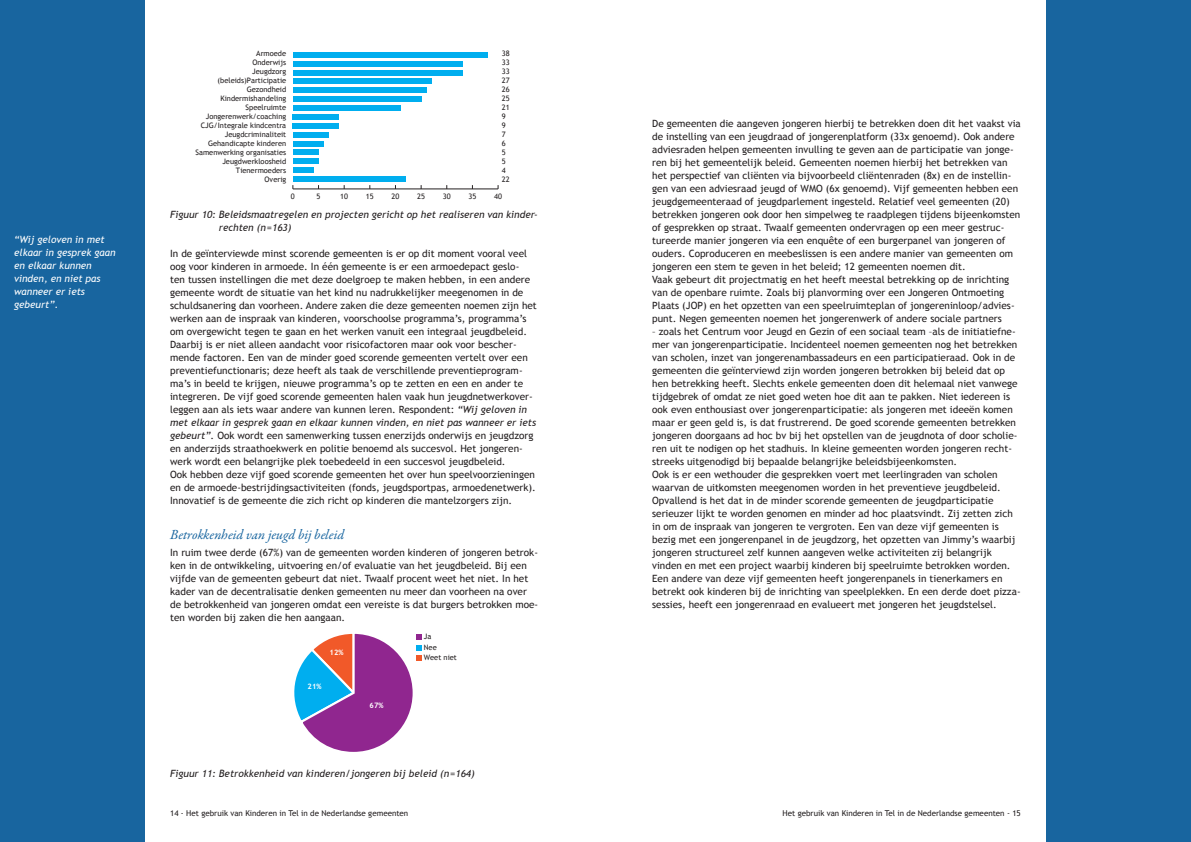
<style>
.page{position:relative;width:1191px;height:842px;background:#fff}
.page>*{position:absolute;margin:0;border:0;box-sizing:border-box;transform-origin:0 0}
.Subkop{font:italic 14px "Garamond Premr Pro";letter-spacing:-.005em;color:#18659f}
.Brood{font:10px/13px "Trebuchet MS";color:#231f20}
.Italic{font:italic 10px/13px "Trebuchet MS";color:#231f20}
.Diap{font:italic 10px/13px "Trebuchet MS";color:#fff}
.t1{font:8px "Trebuchet MS";color:#231f20}
.t2{font:7.5px/9px "Trebuchet MS";color:#231f20}
.t3{font:700 7.5px "Trebuchet MS";color:#fff}
.s1{font-style:italic}
</style>
<div class="page">
<div style="left:0;top:0;width:145px;height:842px;background:#18659f"></div>
<div style="left:1046px;top:0;width:145px;height:842px;background:#18659f"></div>
<hr style="left:293px;top:189px;width:205px;height:1px;background:#231f20">
<div style="left:293px;top:176px;width:113px;height:6px;background:#00aeef"></div>
<div style="left:293px;top:167px;width:20px;height:6px;background:#00aeef"></div>
<div style="left:293px;top:158px;width:25px;height:6px;background:#00aeef"></div>
<div style="left:293px;top:149px;width:25px;height:6px;background:#00aeef"></div>
<div style="left:293px;top:141px;width:31px;height:6px;background:#00aeef"></div>
<div style="left:293px;top:132px;width:36px;height:6px;background:#00aeef"></div>
<div style="left:293px;top:123px;width:46px;height:6px;background:#00aeef"></div>
<div style="left:293px;top:114px;width:46px;height:6px;background:#00aeef"></div>
<div style="left:293px;top:105px;width:107px;height:6px;background:#00aeef"></div>
<div style="left:293px;top:96px;width:128px;height:6px;background:#00aeef"></div>
<div style="left:293px;top:87px;width:133px;height:6px;background:#00aeef"></div>
<div style="left:293px;top:79px;width:138px;height:5px;background:#00aeef"></div>
<div style="left:293px;top:61px;width:169px;height:6px;background:#00aeef"></div>
<div style="left:293px;top:70px;width:169px;height:6px;background:#00aeef"></div>
<div style="left:293px;top:52px;width:195px;height:6px;background:#00aeef"></div>
<svg style="left:294px;top:633px;width:127px;height:119px"></svg>
<p class="Diap" style="left:14px;top:233px;width:103px">“Wij geloven in met elkaar in gesprek gaan en elkaar kunnen vinden, en niet pas wanneer er iets gebeurt”.</p>
<p class="t2" style="left:195px;top:49px;width:92px;text-align:right">Armoede<br>Onderwijs<br>Jeugdzorg (beleids)Participatie<br>Gezondheid<br>Kindermishandeling<br>Speelruimte<br>Jongerenwerk/coaching<br>CJG/Integrale kindcentra<br>Jeugdcriminaliteit<br>Gehandicapte kinderen<br>Samenwerking organisaties<br>Jeugdwerkloosheid<br>Tienermoeders<br>Overig</p>
<p class="t2" style="left:502px;top:49px;width:9px">38<br>33<br>33<br>27<br>26<br>25<br>21<br>9<br>9<br>7<br>6<br>5<br>5<br>4<br>22</p>
<p class="t2" style="left:291px;top:191px;width:5px">0</p>
<p class="t2" style="left:316px;top:191px;width:5px">5</p>
<p class="t2" style="left:340px;top:191px;width:9px">10</p>
<p class="t2" style="left:366px;top:191px;width:9px">15</p>
<p class="t2" style="left:391px;top:191px;width:9px">20</p>
<p class="t2" style="left:417px;top:191px;width:9px">25</p>
<p class="t2" style="left:443px;top:191px;width:9px">30</p>
<p class="t2" style="left:468px;top:191px;width:9px">35</p>
<p class="t2" style="left:494px;top:191px;width:9px">40</p>
<p class="Italic" style="left:219px;top:208px;width:320px;text-indent:-49px">Figuur 10: Beleidsmaatregelen en projecten gericht op het realiseren van kinder&shy;rechten (n=163)</p>
<p class="Brood" style="left:170px;top:247px;width:368px">In de geïnterviewde minst scorende gemeenten is er op dit moment vooral veel oog voor kinderen in armoede. In één gemeente is er een armoedepact geslo-<br>ten tussen instellingen die met deze doelgroep te maken hebben, in een andere gemeente wordt de situatie van het kind nu nadrukkelijker meegenomen in de schuldsanering dan voorheen. Andere zaken die deze gemeenten noemen zijn het werken aan de inspraak van kinderen, voorschoolse programma’s, programma’s om overgewicht tegen te gaan en het werken vanuit een integraal jeugdbeleid.<br>Daarbij is er niet alleen aandacht voor risicofactoren maar ook voor bescher&shy;mende factoren. Een van de minder goed scorende gemeenten vertelt over een preventiefunctionaris; deze heeft als taak de verschillende preventieprogram&shy;ma’s in beeld te krijgen, nieuwe programma’s op te zetten en een en ander te integreren. De vijf goed scorende gemeenten halen vaak hun jeugdnetwerkover&shy;leggen aan als iets waar andere van kunnen leren. Respondent: <span class="s1">“Wij geloven in met elkaar in gesprek gaan en elkaar kunnen vinden, en niet pas wanneer er iets gebeurt”</span>. Ook wordt een samenwerking tussen enerzijds onderwijs en jeugdzorg en anderzijds straathoekwerk en politie benoemd als succesvol. Het jongeren&shy;werk wordt een belangrijke plek toebedeeld in een succesvol jeugdbeleid.<br>Ook hebben deze vijf goed scorende gemeenten het over hun speelvoorzieningen en de armoede-bestrijdingsactiviteiten (fonds, jeugdsportpas, armoedenetwerk).<br>Innovatief is de gemeente die zich richt op kinderen die mantelzorgers zijn.</p>
<p class="Subkop" style="left:170px;top:526px;width:176px">Betrokkenheid van jeugd bij beleid</p>
<p class="Brood" style="left:170px;top:546px;width:370px">In ruim twee derde (67%) van de gemeenten worden kinderen of jongeren betrok&shy;ken in de ontwikkeling, uitvoering en/of evaluatie van het jeugdbeleid. Bij een vijfde van de gemeenten gebeurt dat niet. Twaalf procent weet het niet. In het kader van de decentralisatie denken gemeenten nu meer dan voorheen na over de betrokkenheid van jongeren omdat een vereiste is dat burgers betrokken moe&shy;ten worden bij zaken die hen aangaan.</p>
<p class="t3" style="left:330px;top:648px;width:15px">12%</p>
<p class="t3" style="left:308px;top:682px;width:15px">21%</p>
<p class="t3" style="left:370px;top:701px;width:15px">67%</p>
<p class="t2" style="left:424px;top:632px;width:35px;line-height:10.5px">Ja<br>Nee<br>Weet niet</p>
<p class="Italic" style="left:170px;top:767px;width:306px">Figuur 11: Betrokkenheid van kinderen/jongeren bij beleid (n=164)</p>
<p class="Brood" style="left:652px;top:117px;width:370px">De gemeenten die aangeven jongeren hierbij te betrekken doen dit het vaakst via de instelling van een jeugdraad of jongerenplatform (33x genoemd). Ook andere adviesraden helpen gemeenten invulling te geven aan de participatie van jonge&shy;ren bij het gemeentelijk beleid. Gemeenten noemen hierbij het betrekken van het perspectief van cliënten via bijvoorbeeld cliëntenraden (8x) en de instellin&shy;gen van een adviesraad jeugd of WMO (6x genoemd). Vijf gemeenten hebben een jeugdgemeenteraad of jeugdparlement ingesteld. Relatief veel gemeenten (20) betrekken jongeren ook door hen simpelweg te raadplegen tijdens bijeenkomsten of gesprekken op straat. Twaalf gemeenten ondervragen op een meer gestruc&shy;tureerde manier jongeren via een enquête of een burgerpanel van jongeren of ouders. Coproduceren en meebeslissen is een andere manier van gemeenten om jongeren een stem te geven in het beleid; 12 gemeenten noemen dit.<br>Vaak gebeurt dit projectmatig en het heeft meestal betrekking op de inrichting van de openbare ruimte. Zoals bij planvorming over een Jongeren Ontmoeting Plaats (JOP) en het opzetten van een speelruimteplan of jongereninloop/advies&shy;punt. Negen gemeenten noemen het jongerenwerk of andere sociale partners</p>
<p class="Brood" style="left:652px;top:325px;width:370px">– zoals het Centrum voor Jeugd en Gezin of een sociaal team –als de initiatiefne&shy;mer van jongerenparticipatie. Incidenteel noemen gemeenten nog het betrekken van scholen, inzet van jongerenambassadeurs en een participatieraad. Ook in de gemeenten die geïnterviewd zijn worden jongeren betrokken bij beleid dat op hen betrekking heeft. Slechts enkele gemeenten doen dit helemaal niet vanwege tijdgebrek of omdat ze niet goed weten hoe dit aan te pakken. Niet iedereen is ook even enthousiast over jongerenparticipatie: als jongeren met ideeën komen maar er geen geld is, is dat frustrerend. De goed scorende gemeenten betrekken jongeren doorgaans ad hoc bv bij het opstellen van de jeugdnota of door scholie&shy;ren uit te nodigen op het stadhuis. In kleine gemeenten worden jongeren recht&shy;streeks uitgenodigd bij bepaalde belangrijke beleidsbijeenkomsten.<br>Ook is er een wethouder die gesprekken voert met leerlingraden van scholen waarvan de uitkomsten meegenomen worden in het preventieve jeugdbeleid.<br>Opvallend is het dat in de minder scorende gemeenten de jeugdparticipatie serieuzer lijkt te worden genomen en minder ad hoc plaatsvindt. Zij zetten zich in om de inspraak van jongeren te vergroten. Een van deze vijf gemeenten is bezig met een jongerenpanel in de jeugdzorg, het opzetten van Jimmy’s waarbij jongeren structureel zelf kunnen aangeven welke activiteiten zij belangrijk vinden en met een project waarbij kinderen bij speelruimte betrokken worden.<br>Een andere van deze vijf gemeenten heeft jongerenpanels in tienerkamers en betrekt ook kinderen bij de inrichting van speelplekken. En een derde doet pizza&shy;sessies, heeft een jongerenraad en evalueert met jongeren het jeugdstelsel.</p>
<p class="t1" style="left:170px;top:808px;width:240px">14 - Het gebruik van Kinderen in Tel in de Nederlandse gemeenten</p>
<p class="t1" style="left:782px;top:808px;width:240px">Het gebruik van Kinderen in Tel in de Nederlandse gemeenten - 15</p>
</div>
